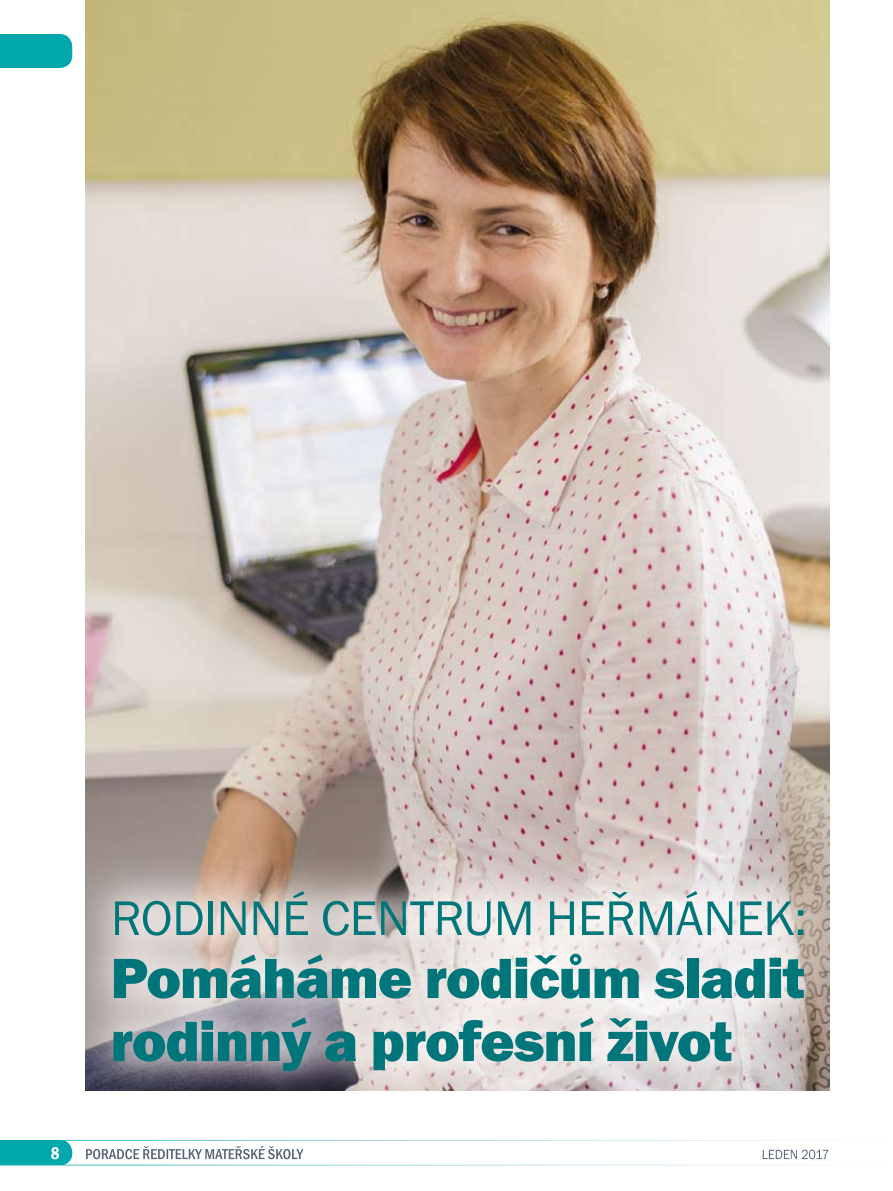
<style>
.page{position:relative;width:893px;height:1191px;background:#fff}
.page>*{position:absolute;margin:0;border:0;box-sizing:border-box;transform-origin:0 0}
.t1{font:58.65px/63px "Franklin Got Itc TOT Hea";letter-spacing:-.02em;color:#00767a}
.t2{font:50.25px "Franklin Got Itc TOT Boo";letter-spacing:-.005em;color:#00767a}
.t3{font:600 condensed 17.25px "Franklin Gothic";color:#fff}
</style>
<div class="page">
<div style="left:0;top:34px;width:72px;height:34px;background:#00a7ac"></div>
<div style="left:0;top:1140px;width:63px;height:26px;background:#00a7ac"></div>
<img style="left:85px;top:0;width:744px;height:839px">
<img style="left:63px;top:839px;width:767px;height:327px">
<img style="left:72px;top:1140px;width:758px;height:1px">
<img style="left:72px;top:1164px;width:758px;height:1px">
<img style="left:86px;top:1145px;width:217px;height:14px">
<img style="left:763px;top:1149px;width:65px;height:10px">
<img style="left:63px;top:1140px;width:9px;height:25px">
<p class="t3" style="left:51px;top:1141px;width:10px">8</p>
<p class="t2" style="left:111px;top:890px;width:697px">RODINNÉ CENTRUM HEŘMÁNEK:</p>
<p class="t1" style="left:111px;top:947px;width:696px">Pomáháme rodičům sladit rodinný a profesní život</p>
</div>
